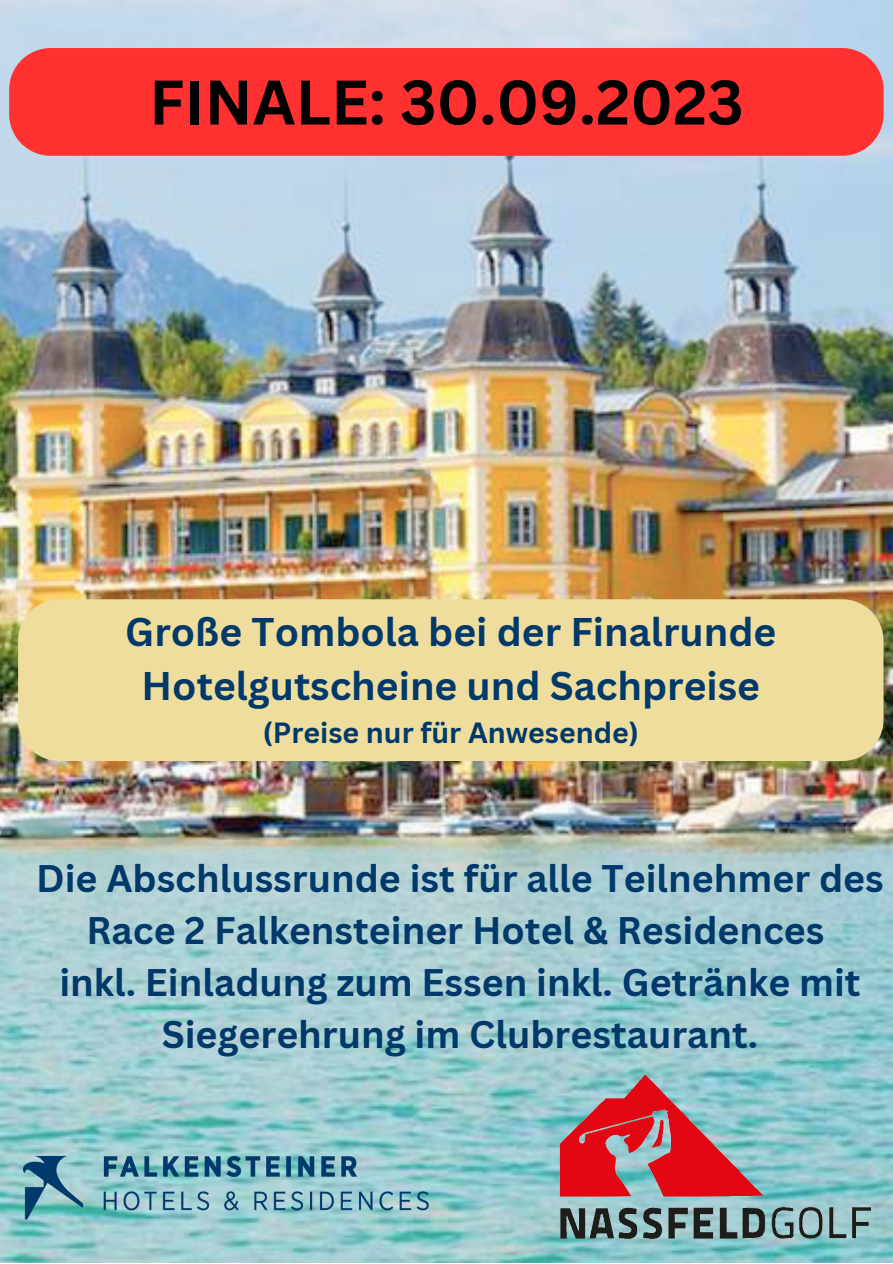
<style>
.page{position:relative;width:893px;height:1264px;background:#fff}
.page>*{position:absolute;margin:0;border:0;box-sizing:border-box;transform-origin:0 0}
.t1{font:700 61.5px "Canva Sans";color:#000}
.t2{font:700 39px "Canva Sans";color:#00396a}
.t3{font:700 37.5px/51.8px "Canva Sans";color:#00396a;text-align:center}
.t4{font:700 28.5px "Canva Sans";color:#00396a}
</style>
<div class="page">
<img style="left:0;top:0;width:892px;height:1262px">
<div style="left:9px;top:48px;width:874px;height:108px;background:#ff3131"></div>
<div style="left:18px;top:599px;width:865px;height:162px;background:#eedd9c"></div>
<img style="left:24px;top:1092px;width:404px;height:170px">
<img style="left:558px;top:1073px;width:313px;height:166px">
<p class="t1" style="left:149px;top:59px;width:596px">FINALE: 30.09.2023</p>
<p class="t2" style="left:125px;top:604px;width:652px">Große Tombola bei der Finalrunde</p>
<p class="t2" style="left:142px;top:658px;width:620px">Hotelgutscheine und Sachpreise</p>
<p class="t4" style="left:263px;top:712px;width:377px">(Preise nur für Anwesende)</p>
<p class="t3" style="left:36px;top:852px;width:849px">Die Abschlussrunde ist für alle Teilnehmer des<br>Race 2 Falkensteiner Hotel &amp; Residences</p>
<p class="t3" style="left:59px;top:955px;width:802px">inkl. Einladung zum Essen inkl. Getränke mit<br>Siegerehrung im Clubrestaurant.</p>
</div>
